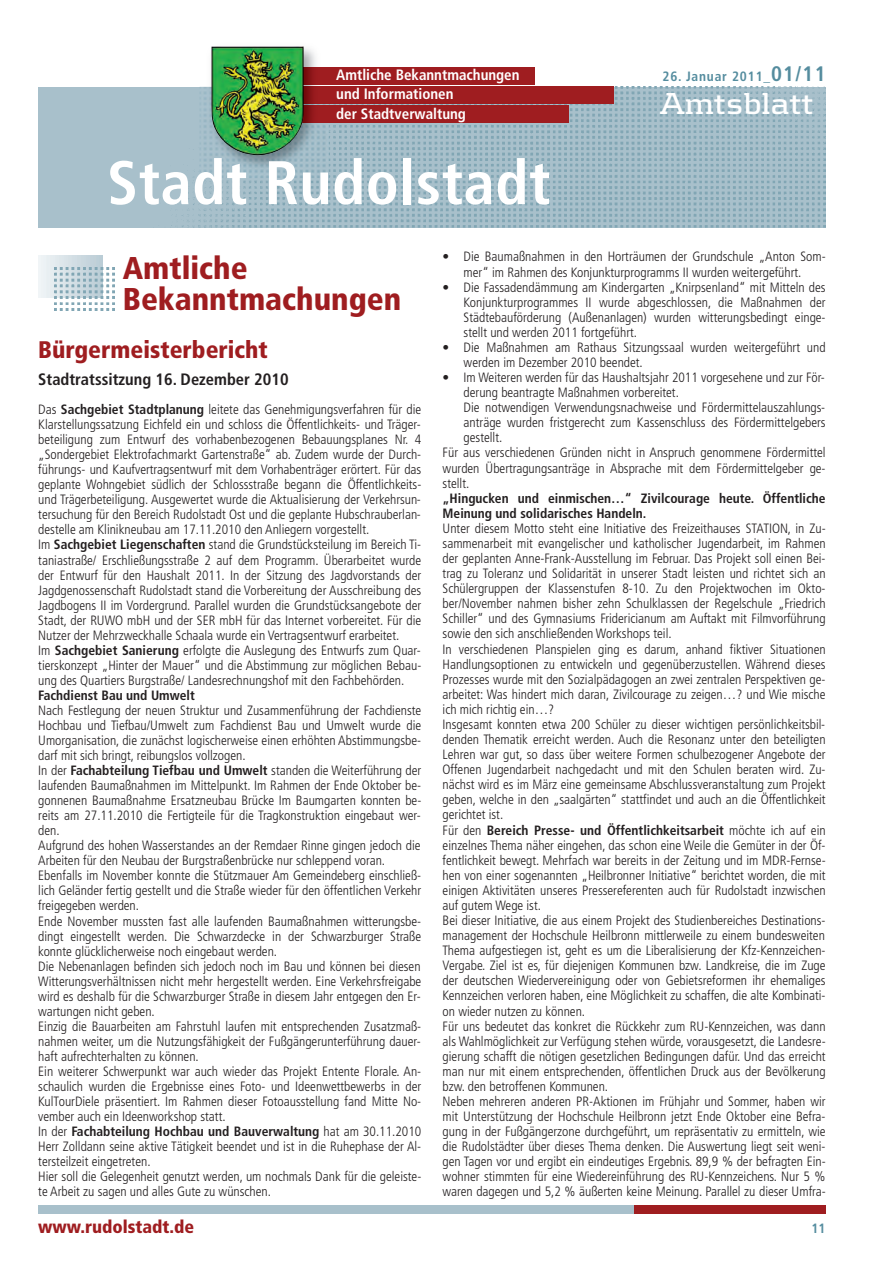
<style>
.page{position:relative;width:881px;height:1263px;background:#fff}
.page>*{position:absolute;margin:0;border:0;box-sizing:border-box;transform-origin:0 0}
.t1{font:700 condensed 61.5px "Frutiger";letter-spacing:.01em;color:#fff}
.t2{font:900 condensed 31.5px/31.5px "Frutiger";color:#9f1d20}
.t3{font:700 31.5px "Kontrapunkt";color:#fff}
.t4{font:900 condensed 24px "Frutiger";color:#9f1d20}
.t5{font:900 condensed 18px "Frutiger";color:#9f1d20}
.t6{font:700 condensed 16.5px "Frutiger";color:#231f20}
.t7{font:700 condensed 15px/19.8px "Frutiger";color:#fff}
.t8{font:300 condensed 13.5px/15px "Frutiger";color:#231f20}
.t9{font:700 condensed 13.5px/15.1px "Frutiger";color:#231f20}
.t10{font:700 condensed 13.5px "Frutiger";letter-spacing:.06em;color:#548c9e}
.s1{font-size:21px}
.s2{font-weight:700}
</style>
<div class="page">
<div style="left:38px;top:1205px;width:598px;height:9px;background:#a8c0cb"></div>
<div style="left:634px;top:1205px;width:191px;height:9px;background:#9f1d20"></div>
<div style="left:38px;top:87px;width:787px;height:140px;background:#a8c0cb"></div>
<img style="left:171px;top:87px;width:654px;height:140px">
<div style="left:262px;top:68px;width:272px;height:17px;background:#9f1d20"></div>
<div style="left:262px;top:87px;width:351px;height:17px;background:#9f1d20"></div>
<div style="left:263px;top:106px;width:305px;height:17px;background:#9f1d20"></div>
<img style="left:199px;top:48px;width:129px;height:130px">
<img style="left:304px;top:68px;width:24px;height:17px">
<img style="left:304px;top:87px;width:24px;height:17px">
<img style="left:304px;top:106px;width:24px;height:17px">
<img style="left:211px;top:46px;width:93px;height:110px">
<svg style="left:38px;top:255px;width:64px;height:43px"></svg>
<img style="left:54px;top:268px;width:61px;height:42px">
<p class="t7" style="left:336px;top:66px;width:185px">Amtliche Bekanntmachungen</p>
<p class="t10" style="left:662px;top:71px;width:165px">26. Januar 2011_<span class="s1">01/11</span></p>
<p class="t7" style="left:336px;top:85px;width:131px">und Informationen der Stadtverwaltung</p>
<h2 class="t3" style="left:659px;top:93px;width:155px">Amtsblatt</h2>
<h1 class="t1" style="left:107px;top:158px;width:444px">Stadt Rudolstadt</h1>
<h2 class="t2" style="left:123px;top:255px;width:280px">Amtliche<br>Bekanntmachungen</h2>
<h3 class="t4" style="left:38px;top:340px;width:231px">Bürgermeisterbericht</h3>
<p class="t6" style="left:38px;top:373px;width:252px">Stadtratssitzung 16. Dezember 2010</p>
<p class="t8" style="left:38px;top:403px;width:384px">Das <span class="s2">Sachgebiet Stadtplanung</span> leitete das Genehmigungsverfahren für die Klarstellungssatzung Eichfeld ein und schloss die Öffentlichkeits- und Träger&shy;beteiligung zum Entwurf des vorhabenbezogenen Bebauungsplanes Nr. 4 „Sondergebiet Elektrofachmarkt Gartenstraße“ ab. Zudem wurde der Durch&shy;führungs- und Kaufvertragsentwurf mit dem Vorhabenträger erörtert. Für das geplante Wohngebiet südlich der Schlossstraße begann die Öffentlichkeits&shy;und Trägerbeteiligung. Ausgewertet wurde die Aktualisierung der Verkehrsun&shy;tersuchung für den Bereich Rudolstadt Ost und die geplante Hubschrauberlan&shy;destelle am Klinikneubau am 17.11.2010 den Anliegern vorgestellt.<br>Im <span class="s2">Sachgebiet Liegenschaften</span> stand die Grundstücksteilung im Bereich Ti&shy;taniastraße/ Erschließungsstraße 2 auf dem Programm. Überarbeitet wurde der Entwurf für den Haushalt 2011. In der Sitzung des Jagdvorstands der Jagdgenossenschaft Rudolstadt stand die Vorbereitung der Ausschreibung des Jagdbogens II im Vordergrund. Parallel wurden die Grundstücksangebote der Stadt, der RUWO mbH und der SER mbH für das Internet vorbereitet. Für die Nutzer der Mehrzweckhalle Schaala wurde ein Vertragsentwurf erarbeitet.<br>Im <span class="s2">Sachgebiet Sanierung</span> erfolgte die Auslegung des Entwurfs zum Quar&shy;tierskonzept „Hinter der Mauer“ und die Abstimmung zur möglichen Bebau&shy;ung des Quartiers Burgstraße/ Landesrechnungshof mit den Fachbehörden.</p>
<p class="t9" style="left:38px;top:689px;width:158px">Fachdienst Bau und Umwelt</p>
<p class="t8" style="left:38px;top:704px;width:384px">Nach Festlegung der neuen Struktur und Zusammenführung der Fachdienste Hochbau und Tiefbau/Umwelt zum Fachdienst Bau und Umwelt wurde die Umorganisation, die zunächst logischerweise einen erhöhten Abstimmungsbe&shy;darf mit sich bringt, reibungslos vollzogen.<br>In der <span class="s2">Fachabteilung Tiefbau und Umwelt</span> standen die Weiterführung der laufenden Baumaßnahmen im Mittelpunkt. Im Rahmen der Ende Oktober be&shy;gonnenen Baumaßnahme Ersatzneubau Brücke Im Baumgarten konnten be&shy;reits am 27.11.2010 die Fertigteile für die Tragkonstruktion eingebaut wer&shy;den.<br>Aufgrund des hohen Wasserstandes an der Remdaer Rinne gingen jedoch die Arbeiten für den Neubau der Burgstraßenbrücke nur schleppend voran.<br>Ebenfalls im November konnte die Stützmauer Am Gemeindeberg einschließ&shy;lich Geländer fertig gestellt und die Straße wieder für den öffentlichen Verkehr freigegeben werden.<br>Ende November mussten fast alle laufenden Baumaßnahmen witterungsbe&shy;dingt eingestellt werden. Die Schwarzdecke in der Schwarzburger Straße konnte glücklicherweise noch eingebaut werden.<br>Die Nebenanlagen befinden sich jedoch noch im Bau und können bei diesen Witterungsverhältnissen nicht mehr hergestellt werden. Eine Verkehrsfreigabe wird es deshalb für die Schwarzburger Straße in diesem Jahr entgegen den Er&shy;wartungen nicht geben.<br>Einzig die Bauarbeiten am Fahrstuhl laufen mit entsprechenden Zusatzmaß&shy;nahmen weiter, um die Nutzungsfähigkeit der Fußgängerunterführung dauer&shy;haft aufrechterhalten zu können.<br>Ein weiterer Schwerpunkt war auch wieder das Projekt Entente Florale. An&shy;schaulich wurden die Ergebnisse eines Foto- und Ideenwettbewerbs in der KulTourDiele präsentiert. Im Rahmen dieser Fotoausstellung fand Mitte No&shy;vember auch ein Ideenworkshop statt.<br>In der <span class="s2">Fachabteilung Hochbau und Bauverwaltung</span> hat am 30.11.2010<br>Herr Zolldann seine aktive Tätigkeit beendet und ist in die Ruhephase der Al&shy;tersteilzeit eingetreten.<br>Hier soll die Gelegenheit genutzt werden, um nochmals Dank für die geleiste&shy;te Arbeit zu sagen und alles Gute zu wünschen.</p>
<h3 class="t5" style="left:38px;top:1219px;width:157px">www.rudolstadt.de</h3>
<p class="t8" style="left:442px;top:250px;width:384px;text-align:center">• Die Baumaßnahmen in den Horträumen der Grundschule „Anton Som&shy;mer“ im Rahmen des Konjunkturprogramms II wurden weitergeführt.</p>
<p class="t8" style="left:463px;top:280px;width:363px;text-align:justify;text-indent:-21px">• Die Fassadendämmung am Kindergarten „Knirpsenland“ mit Mitteln des Konjunkturprogrammes II wurde abgeschlossen, die Maßnahmen der Städtebauförderung (Außenanlagen) wurden witterungsbedingt einge&shy;stellt und werden 2011 fortgeführt.</p>
<p class="t8" style="left:463px;top:341px;width:363px;text-indent:-21px">• Die Maßnahmen am Rathaus Sitzungssaal wurden weitergeführt und werden im Dezember 2010 beendet.</p>
<p class="t8" style="left:442px;top:371px;width:384px">• Im Weiteren werden für das Haushaltsjahr 2011 vorgesehene und zur För-</p>
<p class="t8" style="left:463px;top:386px;width:217px">derung beantragte Maßnahmen vorbereitet.</p>
<p class="t8" style="left:463px;top:401px;width:363px">Die notwendigen Verwendungsnachweise und Fördermittelauszahlungs-</p>
<p class="t8" style="left:463px;top:416px;width:363px">anträge wurden fristgerecht zum Kassenschluss des Fördermittelgebers</p>
<p class="t8" style="left:463px;top:431px;width:40px">gestellt.</p>
<p class="t8" style="left:442px;top:446px;width:384px">Für aus verschiedenen Gründen nicht in Anspruch genommene Fördermittel</p>
<p class="t8" style="left:442px;top:461px;width:384px">wurden Übertragungsanträge in Absprache mit dem Fördermittelgeber ge-</p>
<p class="t8" style="left:442px;top:476px;width:28px">stellt.</p>
<p class="t9" style="left:442px;top:491px;width:384px">„Hingucken und einmischen…“ Zivilcourage heute. Öffentliche<br>Meinung und solidarisches Handeln.</p>
<p class="t8" style="left:442px;top:522px;width:384px">Unter diesem Motto steht eine Initiative des Freizeithauses STATION, in Zu&shy;sammenarbeit mit evangelischer und katholischer Jugendarbeit, im Rahmen der geplanten Anne-Frank-Ausstellung im Februar. Das Projekt soll einen Bei&shy;trag zu Toleranz und Solidarität in unserer Stadt leisten und richtet sich an Schülergruppen der Klassenstufen 8-10. Zu den Projektwochen im Okto&shy;ber/November nahmen bisher zehn Schulklassen der Regelschule „Friedrich Schiller“ und des Gymnasiums Fridericianum am Auftakt mit Filmvorführung sowie den sich anschließenden Workshops teil.<br>In verschiedenen Planspielen ging es darum, anhand fiktiver Situationen Handlungsoptionen zu entwickeln und gegenüberzustellen. Während dieses Prozesses wurde mit den Sozialpädagogen an zwei zentralen Perspektiven ge&shy;arbeitet: Was hindert mich daran, Zivilcourage zu zeigen…? und Wie mische ich mich richtig ein…?<br>Insgesamt konnten etwa 200 Schüler zu dieser wichtigen persönlichkeitsbil&shy;denden Thematik erreicht werden. Auch die Resonanz unter den beteiligten Lehren war gut, so dass über weitere Formen schulbezogener Angebote der Offenen Jugendarbeit nachgedacht und mit den Schulen beraten wird. Zu&shy;nächst wird es im März eine gemeinsame Abschlussveranstaltung zum Projekt geben, welche in den „saalgärten“ stattfindet und auch an die Öffentlichkeit gerichtet ist.<br>Für den <span class="s2">Bereich Presse- und Öffentlichkeitsarbeit</span> möchte ich auf ein einzelnes Thema näher eingehen, das schon eine Weile die Gemüter in der Öf&shy;fentlichkeit bewegt. Mehrfach war bereits in der Zeitung und im MDR-Fernse&shy;hen von einer sogenannten „Heilbronner Initiative“ berichtet worden, die mit einigen Aktivitäten unseres Pressereferenten auch für Rudolstadt inzwischen auf gutem Wege ist.<br>Bei dieser Initiative, die aus einem Projekt des Studienbereiches Destinations&shy;management der Hochschule Heilbronn mittlerweile zu einem bundesweiten Thema aufgestiegen ist, geht es um die Liberalisierung der Kfz-Kennzeichen-Vergabe. Ziel ist es, für diejenigen Kommunen bzw. Landkreise, die im Zuge der deutschen Wiedervereinigung oder von Gebietsreformen ihr ehemaliges Kennzeichen verloren haben, eine Möglichkeit zu schaffen, die alte Kombinati&shy;on wieder nutzen zu können.<br>Für uns bedeutet das konkret die Rückkehr zum RU-Kennzeichen, was dann als Wahlmöglichkeit zur Verfügung stehen würde, vorausgesetzt, die Landesre&shy;gierung schafft die nötigen gesetzlichen Bedingungen dafür. Und das erreicht man nur mit einem entsprechenden, öffentlichen Druck aus der Bevölkerung bzw. den betroffenen Kommunen.<br>Neben mehreren anderen PR-Aktionen im Frühjahr und Sommer, haben wir mit Unterstützung der Hochschule Heilbronn jetzt Ende Oktober eine Befra&shy;gung in der Fußgängerzone durchgeführt, um repräsentativ zu ermitteln, wie die Rudolstädter über dieses Thema denken. Die Auswertung liegt seit weni&shy;gen Tagen vor und ergibt ein eindeutiges Ergebnis. 89,9 % der befragten Ein&shy;wohner stimmten für eine Wiedereinführung des RU-Kennzeichens. Nur 5 % waren dagegen und 5,2 % äußerten keine Meinung. Parallel zu dieser Umfra-</p>
<p class="t10" style="left:811px;top:1222px;width:16px">11</p>
</div>
